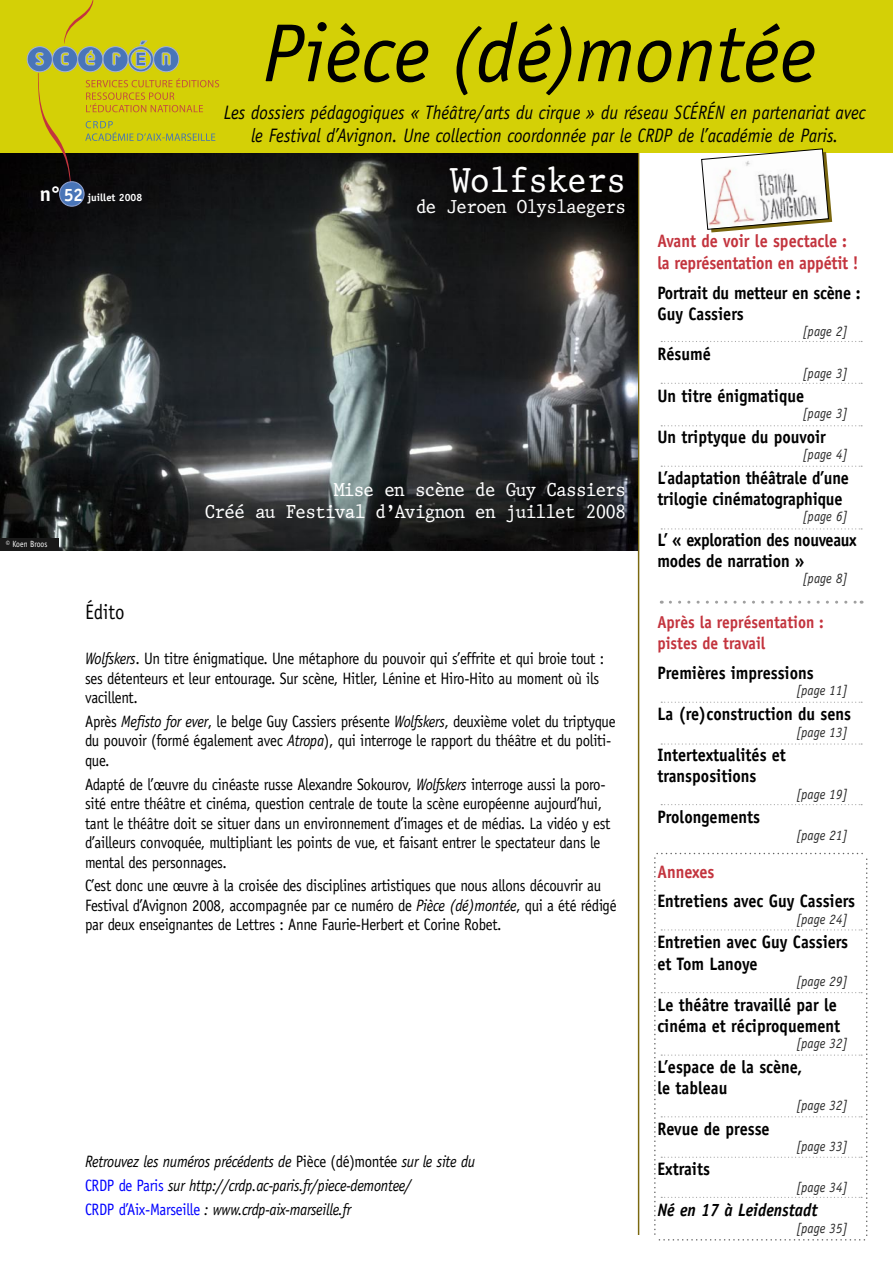
<style>
.page{position:relative;width:893px;height:1263px;background:#fff}
.page>*{position:absolute;margin:0;border:0;box-sizing:border-box;transform-origin:0 0}
.t1{font:italic 82.5px "Officina Sans";color:#000}
.t2{font:36px "King";color:#fff;scale:.9 1}
.t3{font:21px "Officina Sans";color:#000;scale:.9 1}
.t4{font:italic 19.5px/23.7px "Officina Sans";color:#000;text-align:center;scale:.9 1}
.t5{font:19.5px/21.8px "King";letter-spacing:-.04em;color:#fff;text-align:right;scale:.9 1}
.t6{font:700 18px/21px "Officina Sans";color:#000;scale:.9 1}
.t7{font:700 18px/21.6px "Officina Sans";letter-spacing:-.015em;color:#c3343e;scale:.9 1}
.t8{font:700 18px/21px "Officina Sans";letter-spacing:-.02em;color:#000;scale:.9 1}
.t9{font:italic 700 18px "Officina Sans";color:#000;scale:.9 1}
.t10{font:700 17.25px/21px "Officina Sans";color:#c3343e;scale:.9 1}
.t11{font:16.5px/19.5px "Officina Sans";letter-spacing:-.02em;color:#000;scale:.9 1}
.t12{font:italic 16.5px/23.7px "Officina Sans";letter-spacing:-.02em;color:#000;scale:.9 1}
.t13{font:italic 14.25px "Officina Sans";color:#2a2a2a;scale:.9 1}
.t14{font:700 10.5px "Officina Sans";color:#fff}
.t15{font:9px "Officina Sans";color:#fff;scale:.85 1}
.s1{font-size:21px}
.s2{font-size:18px}
.s3{font-size:72px}
.s4{font-style:italic}
.s5{font-style:normal}
.s6{font-style:normal;color:#00f}
</style>
<div class="page">
<img style="left:637px;top:153px;width:21px;height:1082px">
<img style="left:0;top:153px;width:638px;height:398px">
<div style="left:0;top:538px;width:59px;height:13px;background:#191919"></div>
<div style="left:0;top:0;width:893px;height:153px;background:#d4d006"></div>
<svg style="left:27px;top:0;width:192px;height:197px"></svg>
<div style="left:60px;top:182px;width:24px;height:24px;background:#4975b8;border-radius:50%"></div>
<div style="left:59px;top:181px;width:26px;height:26px;border:1px solid #90a3d2;border-radius:50%"></div>
<svg style="left:661px;top:383px;width:201px;height:1px"></svg>
<svg style="left:661px;top:528px;width:201px;height:1px"></svg>
<svg style="left:661px;top:425px;width:201px;height:1px"></svg>
<svg style="left:670px;top:601px;width:192px;height:3px"></svg>
<svg style="left:661px;top:466px;width:201px;height:1px"></svg>
<svg style="left:661px;top:341px;width:201px;height:1px"></svg>
<svg style="left:661px;top:743px;width:201px;height:2px"></svg>
<svg style="left:661px;top:804px;width:201px;height:1px"></svg>
<svg style="left:661px;top:702px;width:201px;height:1px"></svg>
<svg style="left:654px;top:853px;width:214px;height:387px"></svg>
<svg style="left:701px;top:148px;width:131px;height:84px"></svg>
<p class="t14" style="left:40px;top:190px;width:104px"><span class="s1">n°</span> <span class="s2">52</span> juillet 2008</p>
<h1 class="t1" style="left:262px;top:5px;width:556px">Pièce <span class="s3">(</span>dé<span class="s3">)</span>montée</h1>
<p class="t4" style="left:224px;top:100px;width:715px">Les dossiers pédagogiques « Théâtre/arts du cirque » du réseau SCÉRÉN en partenariat avec le Festival d’Avignon. Une collection coordonnée par le CRDP de l’académie de Paris.</p>
<h2 class="t2" style="left:450px;top:157px;width:197px">Wolfskers</h2>
<p class="t5" style="left:416px;top:196px;width:235px">de Jeroen Olyslaegers</p>
<p class="t15" style="left:6px;top:539px;width:50px">© Koen Broos</p>
<p class="t5" style="left:205px;top:479px;width:470px">Mise en scène de Guy Cassiers<br>Créé au Festival d’Avignon en juillet 2008</p>
<p class="t3" style="left:85px;top:599px;width:45px">Édito</p>
<p class="t11" style="left:85px;top:649px;width:578px"><span class="s4">Wolfskers</span>. Un titre énigmatique. Une métaphore du pouvoir qui s’effrite et qui broie tout : ses détenteurs et leur entourage. Sur scène, Hitler, Lénine et Hiro-Hito au moment où ils vacillent.</p>
<p class="t11" style="left:85px;top:712px;width:591px">Après <span class="s4">Mefisto for ever</span>, le belge Guy Cassiers présente <span class="s4">Wolfskers</span>, deuxième volet du triptyque du pouvoir (formé également avec <span class="s4">Atropa</span>), qui interroge le rapport du théâtre et du politi&shy;que.</p>
<p class="t11" style="left:85px;top:774px;width:585px">Adapté de l’œuvre du cinéaste russe Alexandre Sokourov, <span class="s4">Wolfskers</span> interroge aussi la poro&shy;sité entre théâtre et cinéma, question centrale de toute la scène européenne aujourd’hui, tant le théâtre doit se situer dans un environnement d’images et de médias. La vidéo y est d’ailleurs convoquée, multipliant les points de vue, et faisant entrer le spectateur dans le mental des personnages.</p>
<p class="t11" style="left:85px;top:876px;width:592px">C’est donc une œuvre à la croisée des disciplines artistiques que nous allons découvrir au<br>Festival d’Avignon 2008, accompagnée par ce numéro de <span class="s4">Pièce (dé)montée</span>, qui a été rédigé par deux enseignantes de Lettres : Anne Faurie-Herbert et Corine Robet.</p>
<p class="t12" style="left:85px;top:1150px;width:435px">Retrouvez les numéros précédents de <span class="s5">Pièce (dé)montée</span> sur le site du<br><span class="s6">CRDP de Paris</span> sur http://crdp.ac-paris.fr/piece-demontee/<br><span class="s6">CRDP d’Aix-Marseille</span> : www.crdp-aix-marseille.fr</p>
<p class="t7" style="left:657px;top:230px;width:225px">Avant de voir le spectacle : la représentation en appétit !</p>
<p class="t6" style="left:657px;top:282px;width:227px">Portrait du metteur en scène :<br>Guy Cassiers</p>
<p class="t13" style="left:802px;top:323px;width:52px">[page 2]</p>
<p class="t6" style="left:657px;top:344px;width:61px">Résumé</p>
<p class="t13" style="left:802px;top:364px;width:52px">[page 3]</p>
<p class="t6" style="left:657px;top:385px;width:165px">Un titre énigmatique</p>
<p class="t13" style="left:802px;top:405px;width:52px">[page 3]</p>
<p class="t6" style="left:657px;top:426px;width:189px">Un triptyque du pouvoir</p>
<p class="t13" style="left:802px;top:446px;width:52px">[page 4]</p>
<p class="t6" style="left:657px;top:467px;width:214px">L’adaptation théâtrale d’une trilogie cinématographique</p>
<p class="t13" style="left:802px;top:508px;width:52px">[page 6]</p>
<p class="t8" style="left:657px;top:529px;width:223px">L’ « exploration des nouveaux modes de narration »</p>
<p class="t13" style="left:802px;top:570px;width:52px">[page 8]</p>
<p class="t10" style="left:657px;top:611px;width:186px">Après la représentation : pistes de travail</p>
<p class="t6" style="left:657px;top:662px;width:175px">Premières impressions</p>
<p class="t13" style="left:796px;top:682px;width:59px">[page 11]</p>
<p class="t6" style="left:657px;top:703px;width:217px">La (re)construction du sens</p>
<p class="t13" style="left:796px;top:723px;width:59px">[page 13]</p>
<p class="t6" style="left:657px;top:744px;width:144px">Intertextualités et transpositions</p>
<p class="t13" style="left:796px;top:785px;width:59px">[page 19]</p>
<p class="t6" style="left:657px;top:806px;width:116px">Prolongements</p>
<p class="t13" style="left:796px;top:827px;width:59px">[page 21]</p>
<p class="t7" style="left:657px;top:861px;width:65px">Annexes</p>
<p class="t6" style="left:657px;top:890px;width:221px">Entretiens avec Guy Cassiers</p>
<p class="t13" style="left:796px;top:911px;width:59px">[page 24]</p>
<p class="t6" style="left:657px;top:931px;width:213px;line-height:21.6px">Entretien avec Guy Cassiers et Tom Lanoye</p>
<p class="t13" style="left:796px;top:973px;width:59px">[page 29]</p>
<p class="t6" style="left:657px;top:994px;width:205px">Le théâtre travaillé par le cinéma et réciproquement</p>
<p class="t13" style="left:796px;top:1035px;width:59px">[page 32]</p>
<p class="t6" style="left:657px;top:1056px;width:162px">L’espace de la scène, le tableau</p>
<p class="t13" style="left:796px;top:1097px;width:59px">[page 32]</p>
<p class="t6" style="left:657px;top:1118px;width:126px">Revue de presse</p>
<p class="t13" style="left:796px;top:1138px;width:59px">[page 33]</p>
<p class="t6" style="left:657px;top:1158px;width:60px">Extraits</p>
<p class="t13" style="left:796px;top:1179px;width:59px">[page 34]</p>
<p class="t9" style="left:657px;top:1199px;width:180px">Né en 17 à Leidenstadt</p>
<p class="t13" style="left:796px;top:1220px;width:59px">[page 35]</p>
</div>
